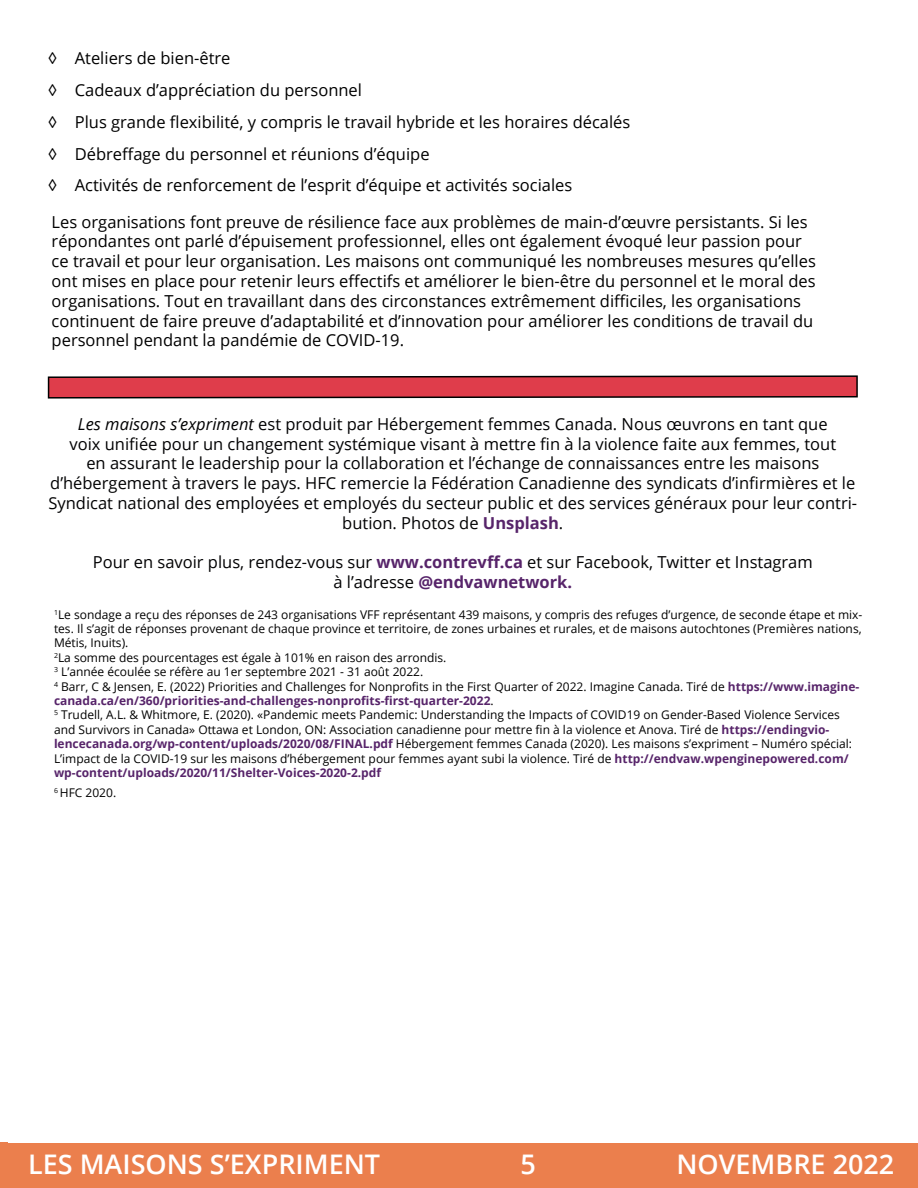
<style>
.page{position:relative;width:918px;height:1188px;background:#fff}
.page>*{position:absolute;margin:0;border:0;box-sizing:border-box;transform-origin:0 0}
.t1{font:600 27px "Open Sans";color:#fff}
.t2{font:16.5px/19.8px "Open Sans";color:#000}
.t3{font:16.5px/19.8px "Open Sans";color:#020203;text-align:center}
.t4{font:12px/14.4px "Open Sans";color:#000}
.s1{font-style:italic}
.s2{color:#000}
.s3{font-weight:700;color:#57246a}
</style>
<div class="page">
<div style="left:0;top:1143px;width:918px;height:45px;background:#eb7f4d"></div>
<svg style="left:47px;top:375px;width:811px;height:24px;background:#c44550"></svg>
<p class="t2" style="left:48px;top:42px;width:584px;line-height:31.8px">◊ Ateliers de bien-être<br>◊ Cadeaux d’appréciation du personnel<br>◊ Plus grande flexibilité, y compris le travail hybride et les horaires décalés ◊ Débreffage du personnel et réunions d’équipe<br>◊ Activités de renforcement de l’esprit d’équipe et activités sociales</p>
<p class="t2" style="left:52px;top:211px;width:766px">Les organisations font preuve de résilience face aux problèmes de main-d’œuvre persistants. Si les répondantes ont parlé d’épuisement professionnel, elles ont également évoqué leur passion pour ce travail et pour leur organisation. Les maisons ont communiqué les nombreuses mesures qu’elles ont mises en place pour retenir leurs effectifs et améliorer le bien-être du personnel et le moral des organisations. Tout en travaillant dans des circonstances extrêmement difficiles, les organisations continuent de faire preuve d’adaptabilité et d’innovation pour améliorer les conditions de travail du personnel pendant la pandémie de COVID-19.</p>
<p class="t3" style="left:48px;top:413px;width:810px"><span class="s1">Les maisons s’expriment</span> est produit par Hébergement femmes Canada. Nous œuvrons en tant que<br>voix unifiée pour un changement systémique visant à mettre fin à la violence faite aux femmes, tout<br>en assurant le leadership pour la collaboration et l’échange de connaissances entre les maisons d’hébergement à travers le pays. HFC remercie la Fédération Canadienne des syndicats d’infirmi<span class="s2">ères</span> et le Syndicat national des employées et employés du secteur public et des services généraux pour leur contri&shy;bution. Photos de <span class="s3">Unsplash</span>.</p>
<h2 class="t3" style="left:93px;top:552px;width:722px">Pour en savoir plus, rendez-vous sur <span class="s3">www.contrevff.ca</span> et sur Facebook, Twitter et Instagram à l’adresse <span class="s3">@endvawnetwork.</span></h2>
<p class="t4" style="left:54px;top:607px;width:810px"><sup>1</sup>Le sondage a reçu des réponses de 243 organisations VFF représentant 439 maisons, y compris des refuges d’urgence, de seconde étape et mix&shy;tes. Il s’agit de réponses provenant de chaque province et territoire, de zones urbaines et rurales, et de maisons autochtones (Premières nations, Métis, Inuits).<br><sup>2</sup>La somme des pourcentages est égale à 101% en raison des arrondis.<br><sup>3</sup> L’année écoulée se réfère au 1er septembre 2021 - 31 août 2022.<br><sup>4</sup> Barr, C &amp; Jensen, E. (2022) Priorities and Challenges for Nonprofits in the First Quarter of 2022. Imagine Canada. Tiré de <span class="s3">https://www.imagine&shy;canada.ca/en/360/priorities-and-challenges-nonprofits-first-quarter-2022</span>.<br><sup>5</sup> Trudell, A.L. &amp; Whitmore, E. (2020). «Pandemic meets Pandemic: Understanding the Impacts of COVID19 on Gender-Based Violence Services and Survivors in Canada» Ottawa et London, ON: Association canadienne pour mettre fin à la violence et Anova. Tiré de <span class="s3">https://endingvio&shy;lencecanada.org/wp-content/uploads/2020/08/FINAL.pdf</span> Hébergement femmes Canada (2020). Les maisons s’expriment – Numéro spécial:<br>L’impact de la COVID-19 sur les maisons d’hébergement pour femmes ayant subi la violence. Tiré de <span class="s3">http://endvaw.wpenginepowered.com/ wp-content/uploads/2020/11/Shelter-Voices-2020-2.pdf</span></p>
<p class="t4" style="left:54px;top:785px;width:64px"><sup>6</sup> HFC 2020.</p>
<h1 class="t1" style="left:28px;top:1146px;width:354px">LES MAISONS S’EXPRIMENT</h1>
<h1 class="t1" style="left:521px;top:1146px;width:17px">5</h1>
<h1 class="t1" style="left:676px;top:1146px;width:219px">NOVEMBRE 2022</h1>
</div>
